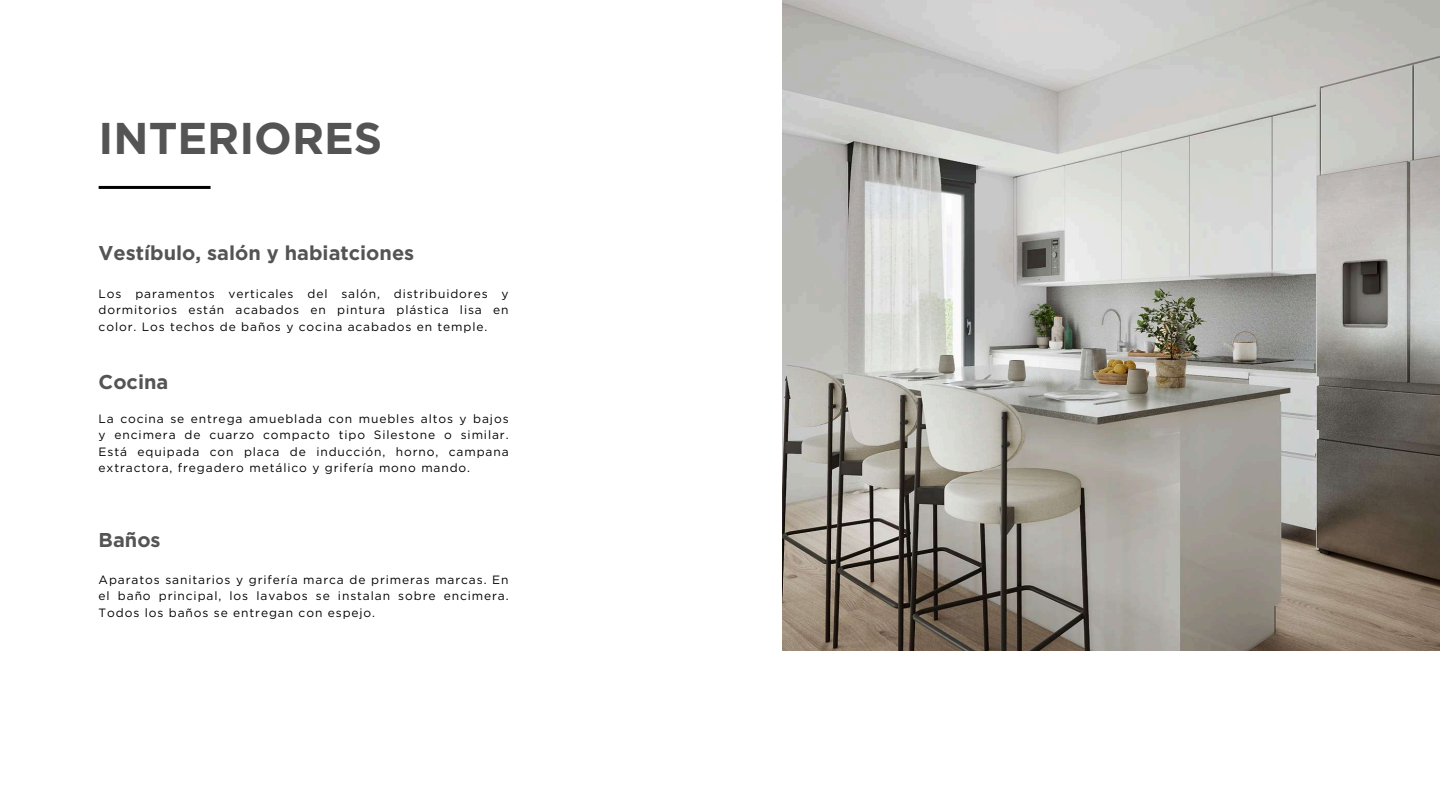
<style>
.page{position:relative;width:1440px;height:810px;background:#fff}
.page>*{position:absolute;margin:0;border:0;box-sizing:border-box;transform-origin:0 0}
.t1{font:700 44.4px "Gotham";color:#545454}
.t2{font:700 20px "Gotham";color:#545454}
.t3{font:12px/16.5px "Gotham";letter-spacing:.075em;color:#000;text-align:justify}
</style>
<div class="page">
<img style="left:783px;top:0;width:657px;height:651px">
<hr style="left:99px;top:186px;width:112px;height:3px;background:#000">
<h1 class="t1" style="left:99px;top:111px;width:285px">INTERIORES</h1>
<h2 class="t2" style="left:99px;top:241px;width:317px">Vestíbulo, salón y habiatciones</h2>
<p class="t3" style="left:99px;top:285px;width:412px">Los paramentos verticales del salón, distribuidores y dormitorios están acabados en pintura plástica lisa en color. Los techos de baños y cocina acabados en temple.</p>
<h2 class="t2" style="left:99px;top:370px;width:71px">Cocina</h2>
<p class="t3" style="left:99px;top:410px;width:412px">La cocina se entrega amueblada con muebles altos y bajos y encimera de cuarzo compacto tipo Silestone o similar.<br>Está equipada con placa de inducción, horno, campana extractora, fregadero metálico y grifería mono mando.</p>
<h2 class="t2" style="left:99px;top:528px;width:64px">Baños</h2>
<p class="t3" style="left:99px;top:571px;width:412px">Aparatos sanitarios y grifería marca de primeras marcas. En el baño principal, los lavabos se instalan sobre encimera.<br>Todos los baños se entregan con espejo.</p>
</div>
